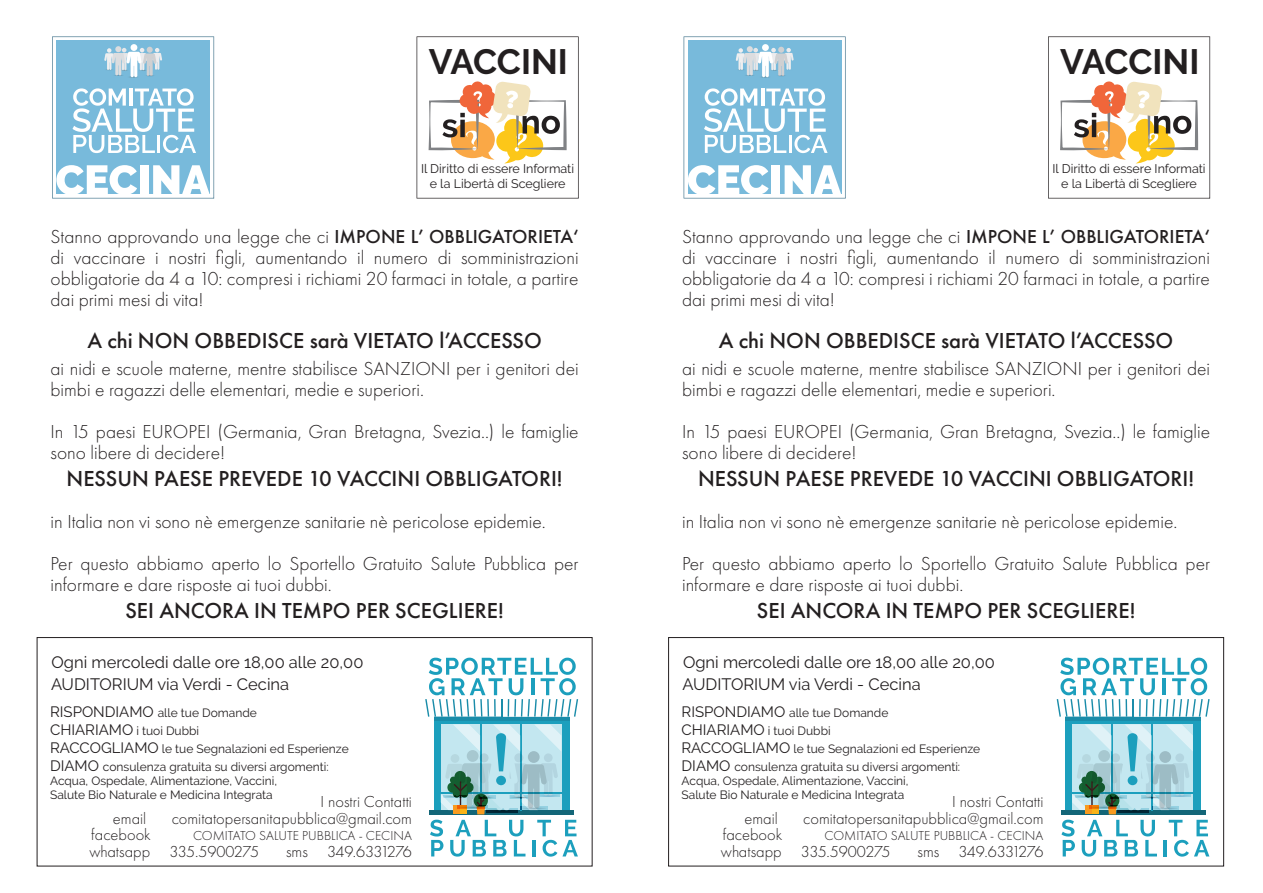
<style>
.page{position:relative;width:1263px;height:893px;background:#fff}
.page>*{position:absolute;margin:0;border:0;box-sizing:border-box;transform-origin:0 0}
.t1{font:700 83.4px "Prestige Elite Std";color:#1c9fbd}
.t2{font:700 35.1px "Raleway";letter-spacing:-.005em;color:#231f20}
.t3{font:500 22.5px "Futura PT";color:#231f20}
.t4{font:300 19.5px/21px "Futura PT";color:#231f20}
.t5{font:300 16.5px "Futura PT";color:#231f20}
.t6{font:16.5px "Raleway";color:#231f20}
.t7{font:300 13.5px "Futura PT";color:#231f20}
.t8{font:12.45px/15px "Raleway";color:#231f20;text-align:center}
.t9{font:12px/18px "Raleway";color:#231f20}
.s1{font-weight:500}
.s2{font-size:15px}
</style>
<div class="page">
<svg style="left:52px;top:36px;width:162px;height:163px"></svg>
<div style="left:434px;top:717px;width:135px;height:97px;background:#1c9fbd"></div>
<hr style="left:434px;top:717px;width:135px;height:4px;background:#1a8ca9">
<div style="left:441px;top:724px;width:120px;height:90px;background:#c3e7f0"></div>
<hr style="left:429px;top:810px;width:145px;height:4px;background:#136678">
<hr style="left:480px;top:724px;width:1px;height:86px;background:#1c9fbd">
<hr style="left:520px;top:724px;width:2px;height:86px;background:#1c9fbd">
<hr style="left:441px;top:792px;width:120px;height:2px;background:#1c9fbd">
<svg style="left:453px;top:724px;width:27px;height:28px"></svg>
<svg style="left:494px;top:724px;width:26px;height:27px"></svg>
<svg style="left:535px;top:724px;width:26px;height:27px"></svg>
<svg style="left:425px;top:658px;width:153px;height:59px"></svg>
<div style="left:544px;top:753px;width:9px;height:9px;background:#b3d5e0;border-radius:50%"></div>
<hr style="left:537px;top:794px;width:22px;height:3px;background:#2561a9;border-radius:50%">
<svg style="left:514px;top:753px;width:9px;height:9px"></svg>
<svg style="left:479px;top:753px;width:10px;height:9px"></svg>
<div style="left:451px;top:754px;width:8px;height:9px;background:#b6d8e0;border-radius:50%"></div>
<div style="left:528px;top:751px;width:12px;height:12px;background:#9dbcc5;border-radius:50%"></div>
<div style="left:467px;top:750px;width:11px;height:12px;background:#a7c8d0;border-radius:50%"></div>
<div style="left:496px;top:746px;width:14px;height:13px;background:#c3e7f0;border-radius:50%"></div>
<svg style="left:441px;top:761px;width:117px;height:53px"></svg>
<svg style="left:430px;top:820px;width:13px;height:36px"></svg>
<svg style="left:450px;top:820px;width:75px;height:37px"></svg>
<hr style="left:532px;top:840px;width:3px;height:16px;background:#1c9fbd">
<svg style="left:537px;top:820px;width:41px;height:37px"></svg>
<div style="left:37px;top:637px;width:555px;height:229px;border:1px solid #231f20"></div>
<svg style="left:417px;top:36px;width:162px;height:163px"></svg>
<svg style="left:683px;top:36px;width:163px;height:163px"></svg>
<div style="left:1066px;top:717px;width:135px;height:97px;background:#1c9fbd"></div>
<hr style="left:1066px;top:717px;width:135px;height:4px;background:#1a8ca9">
<div style="left:1072px;top:724px;width:121px;height:90px;background:#c3e7f0"></div>
<hr style="left:1061px;top:810px;width:144px;height:4px;background:#136678">
<hr style="left:1111px;top:724px;width:2px;height:86px;background:#1c9fbd">
<hr style="left:1152px;top:724px;width:1px;height:86px;background:#1c9fbd">
<hr style="left:1072px;top:792px;width:121px;height:2px;background:#1c9fbd">
<svg style="left:1085px;top:724px;width:26px;height:27px"></svg>
<svg style="left:1125px;top:724px;width:27px;height:28px"></svg>
<svg style="left:1166px;top:724px;width:27px;height:28px"></svg>
<svg style="left:1057px;top:658px;width:152px;height:59px"></svg>
<div style="left:1175px;top:753px;width:9px;height:9px;background:#b3d5e0;border-radius:50%"></div>
<hr style="left:1169px;top:794px;width:22px;height:3px;background:#2561a9;border-radius:50%">
<svg style="left:1146px;top:753px;width:9px;height:9px"></svg>
<svg style="left:1111px;top:753px;width:9px;height:9px"></svg>
<div style="left:1082px;top:754px;width:9px;height:9px;background:#b6d8e0;border-radius:50%"></div>
<div style="left:1159px;top:751px;width:12px;height:12px;background:#9dbcc5;border-radius:50%"></div>
<div style="left:1098px;top:750px;width:12px;height:12px;background:#a7c8d0;border-radius:50%"></div>
<div style="left:1128px;top:746px;width:13px;height:13px;background:#c3e7f0;border-radius:50%"></div>
<svg style="left:1072px;top:761px;width:117px;height:53px"></svg>
<svg style="left:1061px;top:820px;width:14px;height:36px"></svg>
<svg style="left:1082px;top:820px;width:75px;height:37px"></svg>
<hr style="left:1164px;top:840px;width:3px;height:16px;background:#1c9fbd">
<svg style="left:1169px;top:820px;width:40px;height:37px"></svg>
<div style="left:668px;top:637px;width:556px;height:229px;border:1px solid #231f20"></div>
<svg style="left:1048px;top:36px;width:162px;height:163px"></svg>
<h2 class="t2" style="left:429px;top:42px;width:141px">VACCINI</h2>
<h2 class="t2" style="left:1060px;top:42px;width:141px">VACCINI</h2>
<p class="t8" style="left:421px;top:161px;width:155px">Il Diritto di essere Informati e la Libertà di Scegliere</p>
<p class="t8" style="left:1052px;top:161px;width:155px">Il Diritto di essere Informati e la Libertà di Scegliere</p>
<p class="t4" style="left:51px;top:226px;width:530px;text-align:justify">Stanno approvando una legge che ci <span class="s1">IMPONE L’ OBBLIGATORIETA‘ </span>di vaccinare i nostri figli, aumentando il numero di somministrazioni obbligatorie da 4 a 10: compresi i richiami 20 farmaci in totale, a partire dai primi mesi di vita!</p>
<p class="t3" style="left:87px;top:327px;width:456px">A chi NON OBBEDISCE sarà VIETATO l’ACCESSO</p>
<p class="t4" style="left:51px;top:358px;width:530px">ai nidi e scuole materne, mentre stabilisce SANZIONI per i genitori dei bimbi e ragazzi delle elementari, medie e superiori.</p>
<p class="t4" style="left:51px;top:421px;width:530px">In 15 paesi EUROPEI (Germania, Gran Bretagna, Svezia..) le famiglie sono libere di decidere!</p>
<p class="t3" style="left:67px;top:465px;width:497px">NESSUN PAESE PREVEDE 10 VACCINI OBBLIGATORI!</p>
<p class="t4" style="left:51px;top:501px;width:530px;line-height:42px">in Italia non vi sono nè emergenze sanitarie nè pericolose epidemie.<br>Per questo abbiamo aperto lo Sportello Gratuito Salute Pubblica per</p>
<p class="t4" style="left:51px;top:574px;width:283px">informare e dare risposte ai tuoi dubbi.</p>
<p class="t3" style="left:125px;top:597px;width:380px">SEI ANCORA IN TEMPO PER SCEGLIERE!</p>
<p class="t4" style="left:682px;top:226px;width:530px;text-align:justify">Stanno approvando una legge che ci <span class="s1">IMPONE L’ OBBLIGATORIETA‘ </span>di vaccinare i nostri figli, aumentando il numero di somministrazioni obbligatorie da 4 a 10: compresi i richiami 20 farmaci in totale, a partire dai primi mesi di vita!</p>
<p class="t3" style="left:719px;top:327px;width:456px">A chi NON OBBEDISCE sarà VIETATO l’ACCESSO</p>
<p class="t4" style="left:682px;top:358px;width:530px">ai nidi e scuole materne, mentre stabilisce SANZIONI per i genitori dei bimbi e ragazzi delle elementari, medie e superiori.</p>
<p class="t4" style="left:682px;top:421px;width:530px">In 15 paesi EUROPEI (Germania, Gran Bretagna, Svezia..) le famiglie sono libere di decidere!</p>
<p class="t3" style="left:698px;top:465px;width:497px">NESSUN PAESE PREVEDE 10 VACCINI OBBLIGATORI!</p>
<p class="t4" style="left:682px;top:501px;width:530px;line-height:42px">in Italia non vi sono nè emergenze sanitarie nè pericolose epidemie.<br>Per questo abbiamo aperto lo Sportello Gratuito Salute Pubblica per</p>
<p class="t4" style="left:682px;top:574px;width:283px">informare e dare risposte ai tuoi dubbi.</p>
<p class="t3" style="left:757px;top:597px;width:380px">SEI ANCORA IN TEMPO PER SCEGLIERE!</p>
<p class="t6" style="left:52px;top:653px;width:313px">Ogni mercoledi dalle ore 18,00 alle 20,00</p>
<p class="t6" style="left:683px;top:653px;width:313px">Ogni mercoledi dalle ore 18,00 alle 20,00</p>
<p class="t6" style="left:51px;top:674px;width:240px">AUDITORIUM via Verdi - Cecina</p>
<p class="t6" style="left:682px;top:674px;width:240px">AUDITORIUM via Verdi - Cecina</p>
<p class="t9" style="left:50px;top:703px;width:300px"><span class="s2">RISPONDIAMO</span> alle tue Domande<br><span class="s2">CHIARIAMO</span> i tuoi Dubbi<br><span class="s2">RACCOGLIAMO</span> le tue Segnalazioni ed Esperienze <span class="s2">DIAMO</span> consulenza gratuita su diversi argomenti:</p>
<p class="t9" style="left:50px;top:773px;width:229px;line-height:14.4px">Acqua, Ospedale, Alimentazione, Vaccini,<br>Salute Bio Naturale e Medicina Integrata</p>
<p class="t5" style="left:321px;top:792px;width:93px">I nostri Contatti</p>
<h1 class="t1" style="left:476px;top:714px;width:52px">!</h1>
<p class="t9" style="left:681px;top:703px;width:300px"><span class="s2">RISPONDIAMO</span> alle tue Domande<br><span class="s2">CHIARIAMO</span> i tuoi Dubbi<br><span class="s2">RACCOGLIAMO</span> le tue Segnalazioni ed Esperienze <span class="s2">DIAMO</span> consulenza gratuita su diversi argomenti:</p>
<p class="t9" style="left:681px;top:773px;width:229px;line-height:14.4px">Acqua, Ospedale, Alimentazione, Vaccini,<br>Salute Bio Naturale e Medicina Integrata</p>
<p class="t5" style="left:952px;top:792px;width:93px">I nostri Contatti</p>
<h1 class="t1" style="left:1107px;top:714px;width:52px">!</h1>
<p class="t5" style="left:113px;top:809px;width:35px">email</p>
<p class="t5" style="left:172px;top:809px;width:242px">comitatopersanitapubblica@gmail.com</p>
<p class="t5" style="left:91px;top:825px;width:61px">facebook</p>
<p class="t7" style="left:193px;top:828px;width:220px">COMITATO SALUTE PUBBLICA - CECINA</p>
<p class="t5" style="left:89px;top:842px;width:171px">whatsapp 335.5900275</p>
<p class="t5" style="left:286px;top:842px;width:127px">sms 349.6331276</p>
<p class="t5" style="left:744px;top:809px;width:35px">email</p>
<p class="t5" style="left:803px;top:809px;width:242px">comitatopersanitapubblica@gmail.com</p>
<p class="t5" style="left:723px;top:825px;width:61px">facebook</p>
<p class="t7" style="left:825px;top:828px;width:220px">COMITATO SALUTE PUBBLICA - CECINA</p>
<p class="t5" style="left:721px;top:842px;width:171px">whatsapp 335.5900275</p>
<p class="t5" style="left:917px;top:842px;width:127px">sms 349.6331276</p>
</div>
